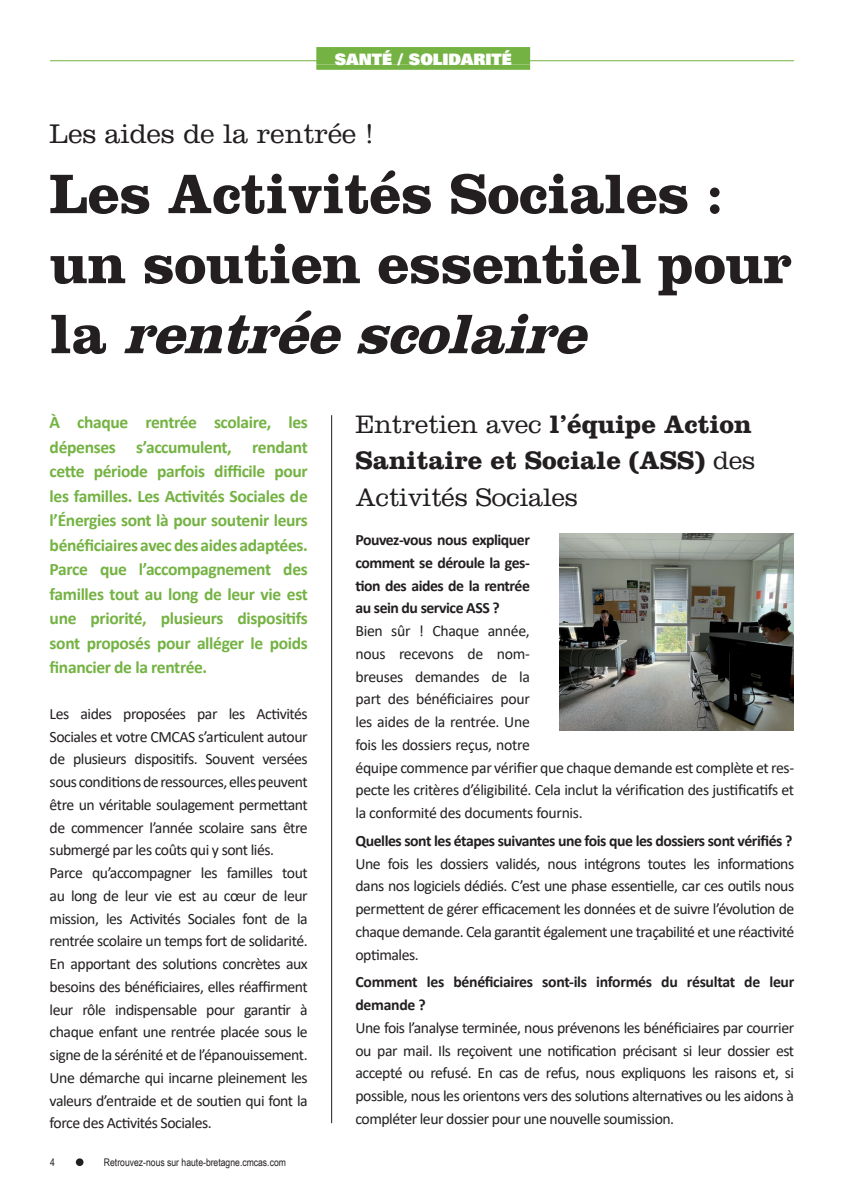
<style>
.page{position:relative;width:844px;height:1191px;background:#fff}
.page>*{position:absolute;margin:0;border:0;box-sizing:border-box;transform-origin:0 0}
.t1{font:700 57.75px/70px "Clarendon LT Std";letter-spacing:-.01em;color:#231f20}
.t2{font:300 28px "Clarendon LT Std";color:#231f20}
.t3{font:700 26.25px/36.8px "Clarendon LT Std";color:#231f20}
.t4{font:700 17.5px/24.5px "Calibri";letter-spacing:-.02em;color:#74b343;text-align:justify}
.t5{font:15.75px/22.8px "Calibri";letter-spacing:-.03em;color:#231f20}
.t6{font:700 15.75px/22.8px "Calibri";letter-spacing:-.03em;color:#231f20;text-align:justify}
.t7{font:15.75px "Univers LT Std X Black";color:#fff}
.t8{font:10.5px "Arial Narrow";color:#231f20}
.s1{font-style:italic}
.s2{font-weight:300}
</style>
<div class="page">
<div style="left:76px;top:1158px;width:7px;height:8px;background:#231f20;border-radius:50%"></div>
<hr style="left:50px;top:60px;width:743px;height:1px;background:#74b343">
<div style="left:316px;top:47px;width:214px;height:18px;background:#74b343"></div>
<div style="left:316px;top:65px;width:214px;height:5px;background:#74b343"></div>
<hr style="left:331px;top:415px;width:1px;height:708px;background:#231f20">
<img style="left:559px;top:533px;width:234px;height:197px">
<p class="t7" style="left:335px;top:49px;width:178px">SANTÉ / SOLIDARITÉ</p>
<h2 class="t2" style="left:50px;top:118px;width:326px">Les aides de la rentrée !</h2>
<h1 class="t1" style="left:50px;top:158px;width:743px">Les Activités Sociales : un soutien essentiel pour l a <span class="s1">rentréescolaire</span></h1>
<p class="t4" style="left:50px;top:410px;width:260px">À chaque rentrée scolaire, les dépenses s’accumulent, rendant cette période parfois difficile pour les familles. Les Activités Sociales de l’Énergies sont là pour soutenir leurs bénéficiaires avec des aides adaptées.<br>Parce que l’accompagnement des familles tout au long de leur vie est une priorité, plusieurs dispositifs sont proposés pour alléger le poids financier de la rentrée.</p>
<p class="t5" style="left:50px;top:702px;width:259px">Les aides proposées par les Activités Sociales et votre CMCAS s’articulent autour de plusieurs dispositifs. Souvent versées sous conditions de ressources, elles peuvent être un véritable soulagement permettant de commencer l’année scolaire sans être submergé par les coûts qui y sont liés.<br>Parce qu’accompagner les familles tout au long de leur vie est au cœur de leur mission, les Activités Sociales font de la rentrée scolaire un temps fort de solidarité.<br>En apportant des solutions concrètes aux besoins des bénéficiaires, elles réaffirment leur rôle indispensable pour garantir à chaque enfant une rentrée placée sous le signe de la sérénité et de l’épanouissement.<br>Une démarche qui incarne pleinement les valeurs d’entraide et de soutien qui font la force des Activités Sociales.</p>
<p class="t8" style="left:50px;top:1154px;width:6px">4</p>
<p class="t8" style="left:104px;top:1154px;width:183px">Retrouvez-nous sur haute-bretagne.cmcas.com</p>
<h3 class="t3" style="left:355px;top:405px;width:401px"><span class="s2">Entretien avec</span> l’équipe Action<br>Sanitaire et Sociale (ASS) <span class="s2">des<br>Activités Sociales</span></h3>
<p class="t6" style="left:355px;top:528px;width:176px">Pouvez-vous nous expliquer comment se déroule la ges&shy;tion des aides de la rentrée au sein du service ASS ?</p>
<p class="t5" style="left:355px;top:619px;width:440px">Bien sûr ! Chaque année,<br>nous recevons de nom-<br>breuses demandes de la<br>part des bénéficiaires pour<br>les aides de la rentrée. Une<br>fois les dossiers reçus, notre<br>équipe commence par vérifier que chaque demande est complète et res&shy;pecte les critères d’éligibilité. Cela inclut la vérification des justificatifs et la conformité des documents fournis.</p>
<p class="t6" style="left:355px;top:829px;width:438px">Quelles sont les étapes suivantes une fois que les dossiers sont vérifiés ?</p>
<p class="t5" style="left:355px;top:851px;width:440px;text-align:justify">Une fois les dossiers validés, nous intégrons toutes les informations dans nos logiciels dédiés. C’est une phase essentielle, car ces outils nous permettent de gérer efficacement les données et de suivre l’évolution de chaque demande. Cela garantit également une traçabilité et une réactivité optimales.</p>
<p class="t6" style="left:355px;top:970px;width:440px">Comment les bénéficiaires sont-ils informés du résultat de leur demande ?</p>
<p class="t5" style="left:355px;top:1015px;width:440px;text-align:justify">Une fois l’analyse terminée, nous prévenons les bénéficiaires par courrier ou par mail. Ils reçoivent une notification précisant si leur dossier est accepté ou refusé. En cas de refus, nous expliquons les raisons et, si possible, nous les orientons vers des solutions alternatives ou les aidons à compléter leur dossier pour une nouvelle soumission.</p>
</div>
